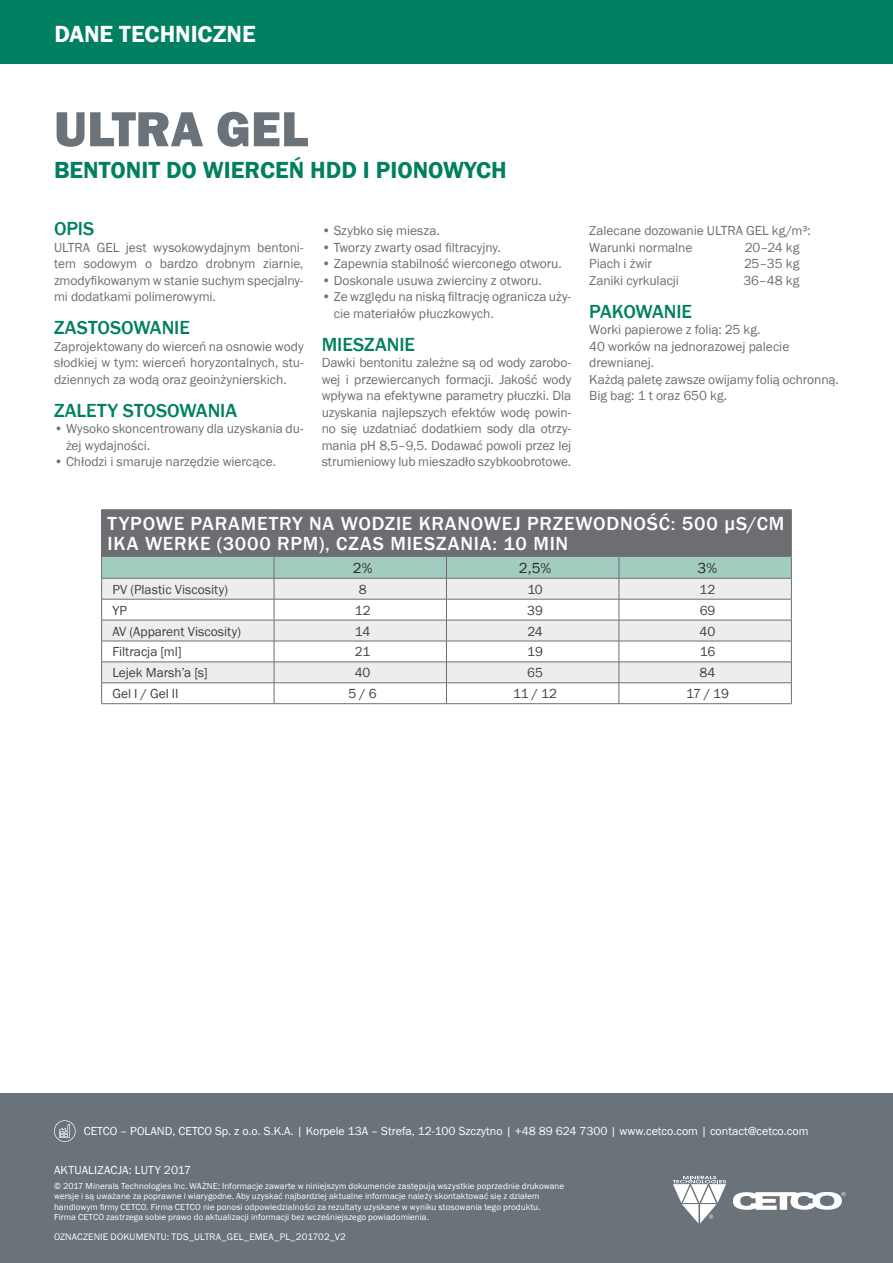
<style>
.page{position:relative;width:893px;height:1263px;background:#fff}
.page>*{position:absolute;margin:0;border:0;box-sizing:border-box;transform-origin:0 0}
.t1{font:800 51px "Franklin Gothic";color:#6a727a}
.t2{font:600 24px "Franklin Gothic";color:#008061}
.t3{font:600 24px "Franklin Gothic";color:#fff}
.t4{font:500 19.5px/19.5px "Franklin Gothic";letter-spacing:.04em;color:#fff}
.t5{font:500 19.5px "Franklin Gothic";letter-spacing:-.005em;color:#008061}
.t6{font:15px "Franklin Gothic";color:#292829}
.t7{font:13.5px/16.5px "Franklin Gothic";letter-spacing:-.005em;color:#6d6e71}
.t8{font:13.5px "Franklin Gothic";color:#414042}
.t9{font:12px "Franklin Gothic";color:#fff}
.t10{font:9.75px "Franklin Gothic";letter-spacing:.015em;color:#fff}
.t11{font:9px/10.5px "Franklin Gothic";letter-spacing:.01em;color:#fff}
</style>
<div class="page">
<div style="left:0;top:0;width:893px;height:64px;background:#008061"></div>
<div style="left:0;top:1093px;width:893px;height:170px;background:#6a727a"></div>
<svg style="left:733px;top:1192px;width:113px;height:18px"></svg>
<svg style="left:673px;top:1176px;width:53px;height:47px"></svg>
<svg style="left:54px;top:1120px;width:22px;height:22px"></svg>
<div style="left:102px;top:510px;width:689px;height:46px;background:#6d6e71"></div>
<hr style="left:101px;top:509px;width:173px;height:1px;background:#6d6e71">
<hr style="left:101px;top:510px;width:1px;height:46px;background:#6d6e71">
<hr style="left:274px;top:509px;width:172px;height:1px;background:#6d6e71">
<hr style="left:446px;top:509px;width:173px;height:1px;background:#6d6e71">
<hr style="left:619px;top:509px;width:173px;height:1px;background:#6d6e71">
<hr style="left:791px;top:510px;width:1px;height:46px;background:#6d6e71">
<hr style="left:101px;top:703px;width:173px;height:1px;background:#6d6e71">
<hr style="left:274px;top:703px;width:172px;height:1px;background:#6d6e71">
<hr style="left:446px;top:703px;width:173px;height:1px;background:#6d6e71">
<hr style="left:619px;top:703px;width:173px;height:1px;background:#6d6e71">
<svg style="left:101px;top:556px;width:691px;height:147px"></svg>
<h2 class="t3" style="left:55px;top:20px;width:203px">DANE TECHNICZNE</h2>
<h1 class="t1" style="left:54px;top:96px;width:256px">ULTRA GEL</h1>
<h2 class="t2" style="left:54px;top:156px;width:454px">BENTONIT DO WIERCEŃ HDD I PIONOWYCH</h2>
<h3 class="t5" style="left:54px;top:217px;width:42px">OPIS</h3>
<p class="t7" style="left:54px;top:239px;width:251px;text-align:justify">ULTRA GEL jest wysokowydajnym bentoni&shy;tem sodowym o bardzo drobnym ziarnie, zmodyfikowanym w stanie suchym specjalny&shy;mi dodatkami polimerowymi.</p>
<h3 class="t5" style="left:54px;top:316px;width:137px">ZASTOSOWANIE</h3>
<p class="t7" style="left:54px;top:338px;width:251px;text-align:justify">Zaprojektowany do wierceń na osnowie wody słodkiej w tym: wierceń horyzontalnych, stu&shy;dziennych za wodą oraz geoinżynierskich.</p>
<h3 class="t5" style="left:54px;top:398px;width:185px">ZALETY STOSOWANIA</h3>
<p class="t7" style="left:66px;top:421px;width:239px;text-indent:-12px">• Wysoko skoncentrowany dla uzyskania du&shy;żej wydajności.</p>
<p class="t7" style="left:54px;top:454px;width:224px">• Chłodzi i smaruje narzędzie wiercące.</p>
<p class="t7" style="left:322px;top:223px;width:120px">• Szybko się miesza.</p>
<p class="t7" style="left:322px;top:239px;width:181px">• Tworzy zwarty osad filtracyjny.</p>
<p class="t7" style="left:322px;top:256px;width:242px">• Zapewnia stabilność wierconego otworu.</p>
<p class="t7" style="left:322px;top:272px;width:222px">• Doskonale usuwa zwierciny z otworu.</p>
<p class="t7" style="left:334px;top:289px;width:239px;text-indent:-12px">• Ze względu na niską filtrację ogranicza uży&shy;cie materiałów płuczkowych.</p>
<h3 class="t5" style="left:322px;top:332px;width:95px">MIESZANIE</h3>
<p class="t7" style="left:322px;top:355px;width:251px;text-align:justify">Dawki bentonitu zależne są od wody zarobo&shy;wej i przewiercanych formacji. Jakość wody wpływa na efektywne parametry płuczki. Dla uzyskania najlepszych efektów wodę powin&shy;no się uzdatniać dodatkiem sody dla otrzy&shy;mania pH 8,5–9,5. Dodawać powoli przez lej strumieniowy lub mieszadło szybkoobrotowe.</p>
<p class="t7" style="left:589px;top:223px;width:223px">Zalecane dozowanie ULTRA GEL kg/m³:<br>Warunki normalne</p>
<p class="t7" style="left:745px;top:239px;width:56px">20–24 kg</p>
<p class="t7" style="left:589px;top:256px;width:64px">Piach i żwir</p>
<p class="t7" style="left:744px;top:256px;width:57px">25–35 kg</p>
<p class="t7" style="left:589px;top:272px;width:91px">Zaniki cyrkulacji</p>
<p class="t7" style="left:743px;top:272px;width:57px">36–48 kg</p>
<h3 class="t5" style="left:589px;top:299px;width:104px">PAKOWANIE</h3>
<p class="t7" style="left:589px;top:322px;width:251px">Worki papierowe z folią: 25 kg.<br>40 worków na jednorazowej palecie drewnianej.<br>Każdą paletę zawsze owijamy folią ochronną.<br>Big bag: 1 t oraz 650 kg.</p>
<h3 class="t4" style="left:108px;top:514px;width:678px">TYPOWE PARAMETRY NA WODZIE KRANOWEJ PRZEWODNOŚĆ: 500 μS/CM<br>IKA WERKE (3000 RPM), CZAS MIESZANIA: 10 MIN</h3>
<p class="t6" style="left:353px;top:559px;width:21px">2%</p>
<p class="t6" style="left:519px;top:559px;width:34px">2,5%</p>
<p class="t6" style="left:698px;top:559px;width:21px">3%</p>
<p class="t8" style="left:112px;top:581px;width:117px">PV (Plastic Viscosity)</p>
<p class="t8" style="left:359px;top:581px;width:9px">8</p>
<p class="t8" style="left:527px;top:581px;width:17px">10</p>
<p class="t8" style="left:700px;top:581px;width:17px">12</p>
<p class="t8" style="left:112px;top:602px;width:16px">YP</p>
<p class="t8" style="left:355px;top:602px;width:17px">12</p>
<p class="t8" style="left:527px;top:602px;width:17px">39</p>
<p class="t8" style="left:700px;top:602px;width:17px">69</p>
<p class="t8" style="left:112px;top:623px;width:130px">AV (Apparent Viscosity)</p>
<p class="t8" style="left:355px;top:623px;width:17px">14</p>
<p class="t8" style="left:527px;top:623px;width:17px">24</p>
<p class="t8" style="left:700px;top:623px;width:17px">40</p>
<p class="t8" style="left:112px;top:644px;width:71px">Filtracja [ml]</p>
<p class="t8" style="left:355px;top:644px;width:17px">21</p>
<p class="t8" style="left:527px;top:644px;width:17px">19</p>
<p class="t8" style="left:700px;top:644px;width:17px">16</p>
<p class="t8" style="left:112px;top:664px;width:97px">Lejek Marsh’a [s]</p>
<p class="t8" style="left:355px;top:664px;width:17px">40</p>
<p class="t8" style="left:527px;top:664px;width:17px">65</p>
<p class="t8" style="left:699px;top:664px;width:17px">84</p>
<p class="t8" style="left:112px;top:685px;width:68px">Gel I / Gel II</p>
<p class="t8" style="left:349px;top:685px;width:30px">5 / 6</p>
<p class="t8" style="left:513px;top:685px;width:45px">11 / 12</p>
<p class="t8" style="left:686px;top:685px;width:45px">17 / 19</p>
<p class="t9" style="left:84px;top:1124px;width:726px">CETCO – POLAND, CETCO Sp. z o.o. S.K.A. | Korpele 13A – Strefa, 12-100 Szczytno | +48 89 624 7300 | www.cetco.com | contact@cetco.com</p>
<p class="t9" style="left:54px;top:1162px;width:139px">AKTUALIZACJA: LUTY 2017</p>
<p class="t11" style="left:54px;top:1180px;width:512px">© 2017 Minerals Technologies Inc. WAŻNE: Informacje zawarte w niniejszym dokumencie zastępują wszystkie poprzednie drukowane wersje i są uważane za poprawne i wiarygodne. Aby uzyskać najbardziej aktualne informacje należy skontaktować się z działem handlowym firmy CETCO. Firma CETCO nie ponosi odpowiedzialności za rezultaty uzyskane w wyniku stosowania tego produktu.<br>Firma CETCO zastrzega sobie prawo do aktualizacji informacji bez wcześniejszego powiadomienia.</p>
<p class="t10" style="left:54px;top:1231px;width:293px">OZNACZENIE DOKUMENTU: TDS_ULTRA_GEL_EMEA_PL_201702_V2</p>
</div>
